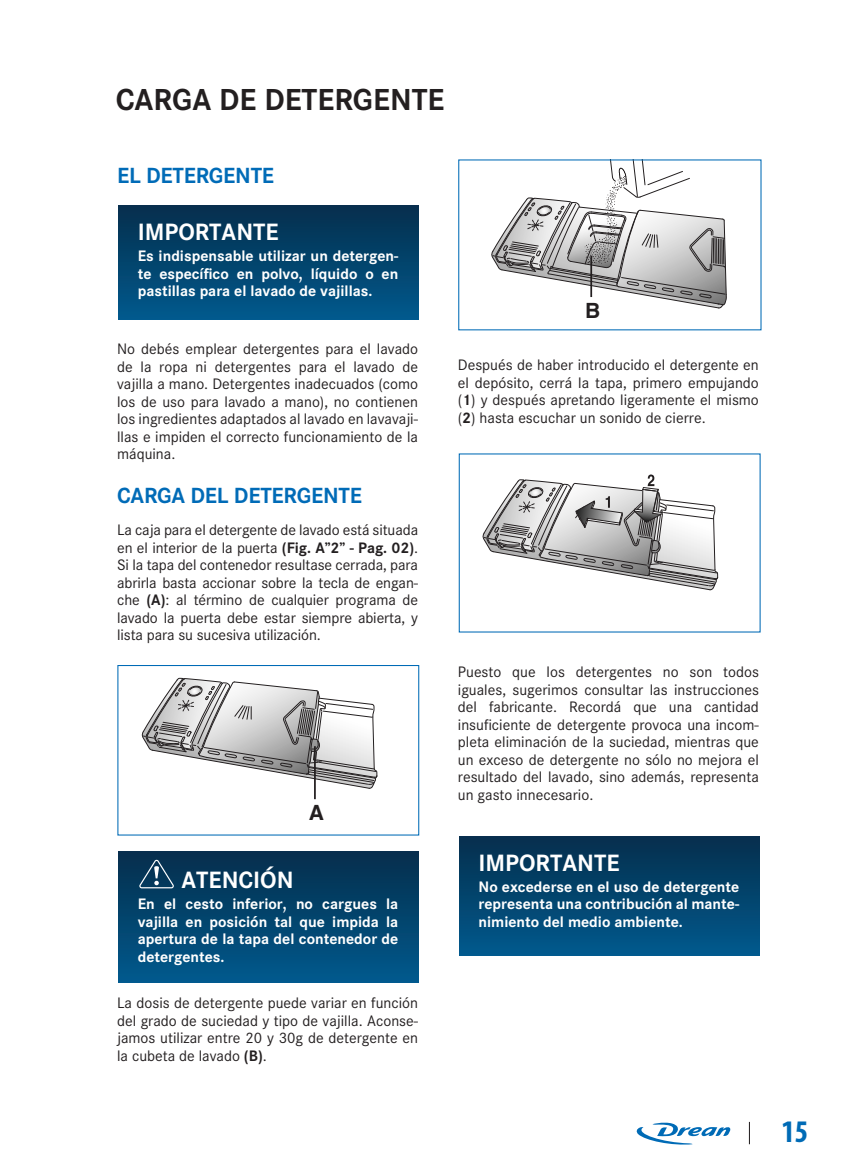
<style>
.page{position:relative;width:868px;height:1166px;background:#fff}
.page>*{position:absolute;margin:0;border:0;box-sizing:border-box;transform-origin:0 0}
.t1{font:700 31.5px "Corporate S";color:#231f20}
.t2{font:700 condensed 31.5px "Myriad Pro";color:#006bb6}
.t3{font:700 24.5px "Corporate S";color:#fff}
.t4{font:700 22.75px "Corporate S";letter-spacing:-.01em;color:#006bb7}
.t5{font:700 21px "Helvetica";color:#231f20}
.t6{font:15.75px/17.5px "Corporate S";color:#231f20;text-align:justify}
.t7{font:700 15.75px/17.5px "Corporate S";color:#fff;text-align:justify}
.s1{font-weight:700}
</style>
<div class="page">
<svg style="left:482px;top:474px;width:237px;height:117px"></svg>
<svg style="left:141px;top:677px;width:237px;height:112px"></svg>
<div style="left:117px;top:665px;width:302px;height:170px;border:1px solid #006bb6"></div>
<hr style="left:314px;top:746px;width:2px;height:53px;background:#231f20">
<svg style="left:491px;top:161px;width:236px;height:148px"></svg>
<hr style="left:590px;top:256px;width:2px;height:41px;background:#231f20">
<div style="left:119px;top:205px;width:300px;height:115px;background:linear-gradient(to bottom,#052e4c,#00598d)"></div>
<div style="left:119px;top:852px;width:300px;height:130px;background:linear-gradient(to bottom,#062f4d,#01598c)"></div>
<svg style="left:139px;top:859px;width:35px;height:29px"></svg>
<div style="left:460px;top:836px;width:299px;height:119px;background:linear-gradient(to bottom,#052e4c,#01598d)"></div>
<svg style="left:636px;top:1122px;width:95px;height:23px"></svg>
<svg style="left:749px;top:1121px;width:1px;height:23px"></svg>
<h1 class="t1" style="left:116px;top:81px;width:330px">CARGA DE DETERGENTE</h1>
<h3 class="t4" style="left:117px;top:162px;width:159px">EL DETERGENTE</h3>
<h2 class="t3" style="left:138px;top:218px;width:143px">IMPORTANTE</h2>
<p class="t7" style="left:138px;top:247px;width:262px">Es indispensable utilizar un detergen&shy;te específico en polvo, líquido o en pastillas para el lavado de vajillas.</p>
<p class="t6" style="left:117px;top:340px;width:303px">No debés emplear detergentes para el lavado de la ropa ni detergentes para el lavado de vajilla a mano. Detergentes inadecuados (como los de uso para lavado a mano), no contienen los ingredientes adaptados al lavado en lavavaji&shy;llas e impiden el correcto funcionamiento de la máquina.</p>
<h3 class="t4" style="left:117px;top:482px;width:246px">CARGA DEL DETERGENTE</h3>
<p class="t6" style="left:117px;top:521px;width:303px">La caja para el detergente de lavado está situada en el interior de la puerta <span class="s1">(Fig. A”2” - Pag. 02)</span>.<br>Si la tapa del contenedor resultase cerrada, para abrirla basta accionar sobre la tecla de engan&shy;che <span class="s1">(A)</span>: al término de cualquier programa de lavado la puerta debe estar siempre abierta, y lista para su sucesiva utilización.</p>
<h3 class="t5" style="left:309px;top:796px;width:17px">A</h3>
<h2 class="t3" style="left:181px;top:866px;width:114px">ATENCIÓN</h2>
<p class="t7" style="left:138px;top:895px;width:262px">En el cesto inferior, no cargues la vajilla en posición tal que impida la apertura de la tapa del contenedor de detergentes.</p>
<p class="t6" style="left:117px;top:994px;width:303px">La dosis de detergente puede variar en función del grado de suciedad y tipo de vajilla. Aconse&shy;jamos utilizar entre 20 y 30g de detergente en la cubeta de lavado <span class="s1">(B)</span>.</p>
<h3 class="t5" style="left:585px;top:294px;width:17px">B</h3>
<p class="t6" style="left:458px;top:356px;width:303px">Después de haber introducido el detergente en el depósito, cerrá la tapa, primero empujando (<span class="s1">1</span>) y después apretando ligeramente el mismo (<span class="s1">2</span>) hasta escuchar un sonido de cierre.</p>
<p class="t6" style="left:458px;top:663px;width:303px">Puesto que los detergentes no son todos iguales, sugerimos consultar las instrucciones del fabricante. Recordá que una cantidad insuficiente de detergente provoca una incom&shy;pleta eliminación de la suciedad, mientras que un exceso de detergente no sólo no mejora el resultado del lavado, sino además, representa un gasto innecesario.</p>
<h2 class="t3" style="left:478px;top:848px;width:143px">IMPORTANTE</h2>
<p class="t7" style="left:478px;top:878px;width:262px">No excederse en el uso de detergente representa una contribución al mante&shy;nimiento del medio ambiente.</p>
<h1 class="t2" style="left:781px;top:1111px;width:28px">15</h1>
</div>
